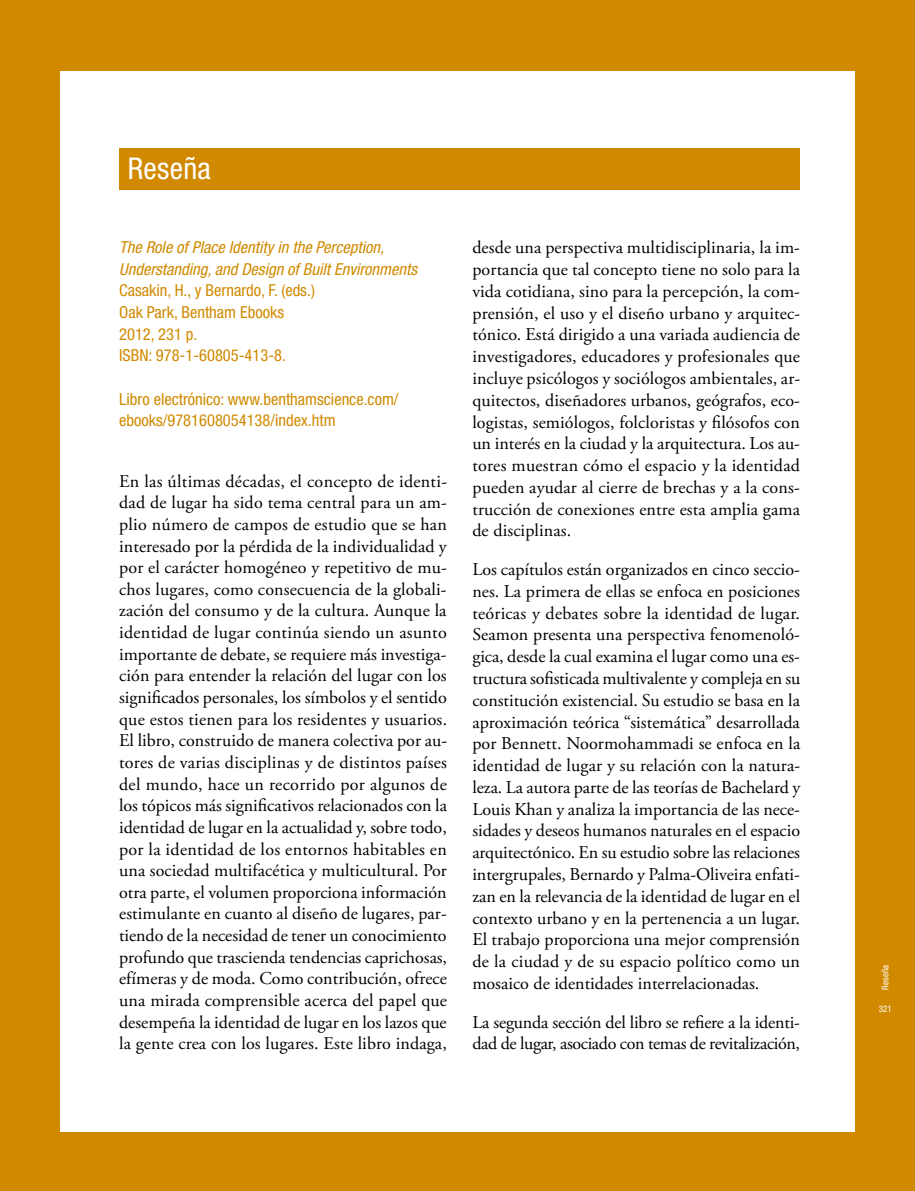
<style>
.page{position:relative;width:915px;height:1191px;background:#fff}
.page>*{position:absolute;margin:0;border:0;box-sizing:border-box;transform-origin:0 0}
.t1{font:condensed 30px "Helvetica Neue LT Std";letter-spacing:.01em;color:#fff}
.t2{font:18px/21.8px "Adobe Garamond Pro";color:#000;text-align:justify}
.t3{font:18px/21.8px "Adobe Garamond Pro";letter-spacing:-.02em;color:#000}
.t4{font:condensed 16.5px/21.6px "Helvetica Neue LT Std";color:#d18a00}
.t5{font:italic condensed 16.5px/21.6px "Helvetica Neue LT Std";color:#d18a00}
.t6{font:condensed 9px "Helvetica Neue LT Std";letter-spacing:.02em;color:#fff}
</style>
<div class="page">
<div style="left:0;top:0;width:914px;height:71px;background:#d18a00"></div>
<div style="left:119px;top:149px;width:680px;height:41px;background:#d18a00"></div>
<div style="left:0;top:1132px;width:914px;height:59px;background:#d18a00"></div>
<div style="left:0;top:60px;width:60px;height:1084px;background:#d18a00"></div>
<div style="left:855px;top:60px;width:59px;height:1084px;background:#d18a00"></div>
<h1 class="t1" style="left:128px;top:151px;width:85px">Reseña</h1>
<p class="t5" style="left:119px;top:237px;width:299px">The Role of Place Identity in the Perception,<br>Understanding, and Design of Built Environments</p>
<p class="t4" style="left:119px;top:280px;width:197px">Casakin, H., y Bernardo, F. (eds.)<br>Oak Park, Bentham Ebooks<br>2012, 231 p.<br>ISBN: 978-1-60805-413-8.</p>
<p class="t4" style="left:119px;top:388px;width:281px">Libro electrónico: www.benthamscience.com/ ebooks/9781608054138/index.htm</p>
<p class="t2" style="left:119px;top:471px;width:329px">En las últimas décadas, el concepto de identi&shy;dad de lugar ha sido tema central para un am&shy;plio número de campos de estudio que se han interesado por la pérdida de la individualidad y por el carácter homogéneo y repetitivo de mu&shy;chos lugares, como consecuencia de la globali&shy;zación del consumo y de la cultura. Aunque la identidad de lugar continúa siendo un asunto importante de debate, se requiere más investiga&shy;ción para entender la relación del lugar con los significados personales, los símbolos y el sentido que estos tienen para los residentes y usuarios.<br>El libro, construido de manera colectiva por au&shy;tores de varias disciplinas y de distintos países del mundo, hace un recorrido por algunos de los tópicos más significativos relacionados con la identidad de lugar en la actualidad y, sobre todo, por la identidad de los entornos habitables en una sociedad multifacética y multicultural. Por otra parte, el volumen proporciona información estimulante en cuanto al diseño de lugares, par&shy;tiendo de la necesidad de tener un conocimiento profundo que trascienda tendencias caprichosas, efímeras y de moda. Como contribución, ofrece una mirada comprensible acerca del papel que desempeña la identidad de lugar en los lazos que la gente crea con los lugares. Este libro indaga,</p>
<p class="t2" style="left:472px;top:237px;width:329px">desde una perspectiva multidisciplinaria, la im&shy;portancia que tal concepto tiene no solo para la vida cotidiana, sino para la percepción, la com&shy;prensión, el uso y el diseño urbano y arquitec&shy;tónico. Está dirigido a una variada audiencia de investigadores, educadores y profesionales que incluye psicólogos y sociólogos ambientales, ar&shy;quitectos, diseñadores urbanos, geógrafos, eco&shy;logistas, semiólogos, folcloristas y filósofos con un interés en la ciudad y la arquitectura. Los au&shy;tores muestran cómo el espacio y la identidad pueden ayudar al cierre de brechas y a la cons&shy;trucción de conexiones entre esta amplia gama de disciplinas.</p>
<p class="t2" style="left:472px;top:559px;width:329px">Los capítulos están organizados en cinco seccio&shy;nes. La primera de ellas se enfoca en posiciones teóricas y debates sobre la identidad de lugar.<br>Seamon presenta una perspectiva fenomenoló&shy;gica, desde la cual examina el lugar como una es&shy;tructura sofisticada multivalente y compleja en su constitución existencial. Su estudio se basa en la aproximación teórica “sistemática” desarrollada por Bennett. Noormohammadi se enfoca en la identidad de lugar y su relación con la natura&shy;leza. La autora parte de las teorías de Bachelard y Louis Khan y analiza la importancia de las nece&shy;sidades y deseos humanos naturales en el espacio arquitectónico. En su estudio sobre las relaciones intergrupales, Bernardo y Palma-Oliveira enfati&shy;zan en la relevancia de la identidad de lugar en el contexto urbano y en la pertenencia a un lugar.<br>El trabajo proporciona una mejor comprensión de la ciudad y de su espacio político como un mosaico de identidades interrelacionadas.</p>
<p class="t3" style="left:472px;top:1011px;width:329px">La segunda sección del libro se refiere a la identi&shy;dad de lugar, asociado con temas de revitalización,</p>
<p class="t6" style="left:879px;top:990px;width:27px;rotate:-90deg">Reseña</p>
<p class="t6" style="left:878px;top:1004px;width:14px">321</p>
</div>
